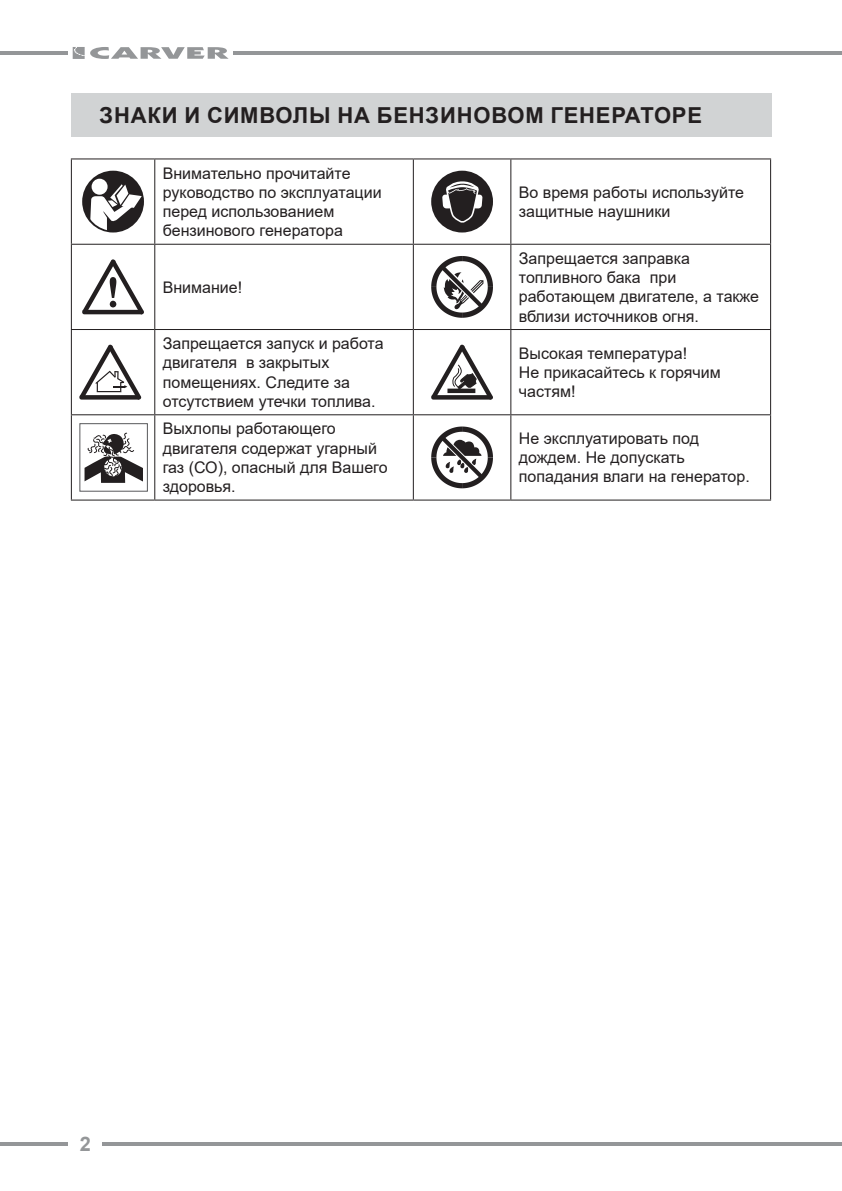
<style>
.page{position:relative;width:842px;height:1191px;background:#fff}
.page>*{position:absolute;margin:0;border:0;box-sizing:border-box;transform-origin:0 0}
.t1{font:700 22px "Arial";letter-spacing:.035em;color:#231f20}
.t2{font:700 20px "Arial";color:#949698}
.t3{font:16px/19.2px "Arial";color:#231f20}
</style>
<div class="page">
<hr style="left:234px;top:51px;width:608px;height:4px;background:#949698">
<hr style="left:102px;top:1142px;width:740px;height:3px;background:#949698">
<hr style="left:0;top:51px;width:68px;height:4px;background:#949698">
<svg style="left:0;top:1142px;width:68px;height:3px"></svg>
<svg style="left:73px;top:47px;width:156px;height:12px"></svg>
<div style="left:71px;top:94px;width:700px;height:43px;background:#d1d3d4"></div>
<hr style="left:71px;top:158px;width:84px;height:1px;background:#231f20">
<hr style="left:71px;top:159px;width:1px;height:85px;background:#231f20">
<hr style="left:155px;top:158px;width:258px;height:1px;background:#231f20">
<hr style="left:154px;top:159px;width:1px;height:85px;background:#231f20">
<hr style="left:413px;top:158px;width:98px;height:1px;background:#231f20">
<hr style="left:413px;top:159px;width:1px;height:85px;background:#231f20">
<hr style="left:511px;top:158px;width:260px;height:1px;background:#231f20">
<hr style="left:510px;top:159px;width:1px;height:85px;background:#231f20">
<hr style="left:770px;top:159px;width:1px;height:85px;background:#231f20">
<hr style="left:71px;top:244px;width:84px;height:1px;background:#231f20">
<hr style="left:71px;top:245px;width:1px;height:84px;background:#231f20">
<hr style="left:155px;top:244px;width:258px;height:1px;background:#231f20">
<hr style="left:154px;top:245px;width:1px;height:84px;background:#231f20">
<hr style="left:413px;top:244px;width:98px;height:1px;background:#231f20">
<hr style="left:413px;top:245px;width:1px;height:84px;background:#231f20">
<hr style="left:511px;top:244px;width:260px;height:1px;background:#231f20">
<hr style="left:510px;top:245px;width:1px;height:84px;background:#231f20">
<hr style="left:770px;top:245px;width:1px;height:84px;background:#231f20">
<hr style="left:71px;top:329px;width:84px;height:1px;background:#231f20">
<hr style="left:71px;top:330px;width:1px;height:84px;background:#231f20">
<hr style="left:155px;top:329px;width:258px;height:1px;background:#231f20">
<hr style="left:154px;top:330px;width:1px;height:84px;background:#231f20">
<hr style="left:413px;top:329px;width:98px;height:1px;background:#231f20">
<hr style="left:413px;top:330px;width:1px;height:84px;background:#231f20">
<hr style="left:511px;top:329px;width:260px;height:1px;background:#231f20">
<hr style="left:510px;top:330px;width:1px;height:84px;background:#231f20">
<hr style="left:770px;top:330px;width:1px;height:84px;background:#231f20">
<hr style="left:71px;top:414px;width:84px;height:1px;background:#231f20">
<hr style="left:71px;top:415px;width:1px;height:84px;background:#231f20">
<hr style="left:155px;top:414px;width:258px;height:1px;background:#231f20">
<hr style="left:154px;top:415px;width:1px;height:84px;background:#231f20">
<hr style="left:413px;top:414px;width:98px;height:1px;background:#231f20">
<hr style="left:413px;top:415px;width:1px;height:84px;background:#231f20">
<hr style="left:511px;top:414px;width:260px;height:1px;background:#231f20">
<hr style="left:510px;top:415px;width:1px;height:84px;background:#231f20">
<hr style="left:770px;top:415px;width:1px;height:84px;background:#231f20">
<hr style="left:71px;top:499px;width:84px;height:1px;background:#231f20">
<hr style="left:155px;top:499px;width:258px;height:1px;background:#231f20">
<hr style="left:413px;top:499px;width:98px;height:1px;background:#231f20">
<hr style="left:511px;top:499px;width:260px;height:1px;background:#231f20">
<div style="left:82px;top:171px;width:62px;height:61px;background:#231f20;border-radius:50%"></div>
<div style="left:92px;top:179px;width:16px;height:16px;background:#fff;border-radius:50%"></div>
<svg style="left:90px;top:184px;width:52px;height:46px"></svg>
<div style="left:431px;top:171px;width:62px;height:61px;background:#231f20;border-radius:50%"></div>
<svg style="left:442px;top:181px;width:40px;height:42px"></svg>
<svg style="left:82px;top:259px;width:62px;height:55px"></svg>
<svg style="left:431px;top:256px;width:62px;height:62px"></svg>
<svg style="left:79px;top:345px;width:62px;height:54px"></svg>
<svg style="left:431px;top:345px;width:62px;height:54px"></svg>
<svg style="left:85px;top:432px;width:58px;height:51px"></svg>
<div style="left:79px;top:423px;width:69px;height:69px;border:1px solid #58595b"></div>
<svg style="left:431px;top:426px;width:62px;height:62px"></svg>
<h1 class="t1" style="left:100px;top:100px;width:604px">ЗНАКИ И СИМВОЛЫ НА БЕНЗИНОВОМ ГЕНЕРАТОРЕ</h1>
<p class="t3" style="left:163px;top:163px;width:220px">Внимательно прочитайте руководство по эксплуатации перед использованием бензинового генератора</p>
<p class="t3" style="left:163px;top:277px;width:81px">Внимание!</p>
<p class="t3" style="left:519px;top:182px;width:227px">Во время работы используйте защитные наушники</p>
<p class="t3" style="left:519px;top:248px;width:242px">Запрещается заправка топливного бака при работающем двигателе, а также вблизи источников огня.</p>
<p class="t3" style="left:163px;top:334px;width:222px">Запрещается запуск и работа двигателя в закрытых помещениях. Следите за отсутствием утечки топлива.</p>
<p class="t3" style="left:519px;top:343px;width:203px">Высокая температура!<br>Не прикасайтесь к горячим частям!</p>
<p class="t3" style="left:163px;top:419px;width:226px">Выхлопы работающего двигателя содержат угарный газ (СО), опасный для Вашего здоровья.</p>
<p class="t3" style="left:519px;top:429px;width:232px">Не эксплуатировать под дождем. Не допускать попадания влаги на генератор.</p>
<p class="t2" style="left:80px;top:1129px;width:13px">2</p>
</div>
